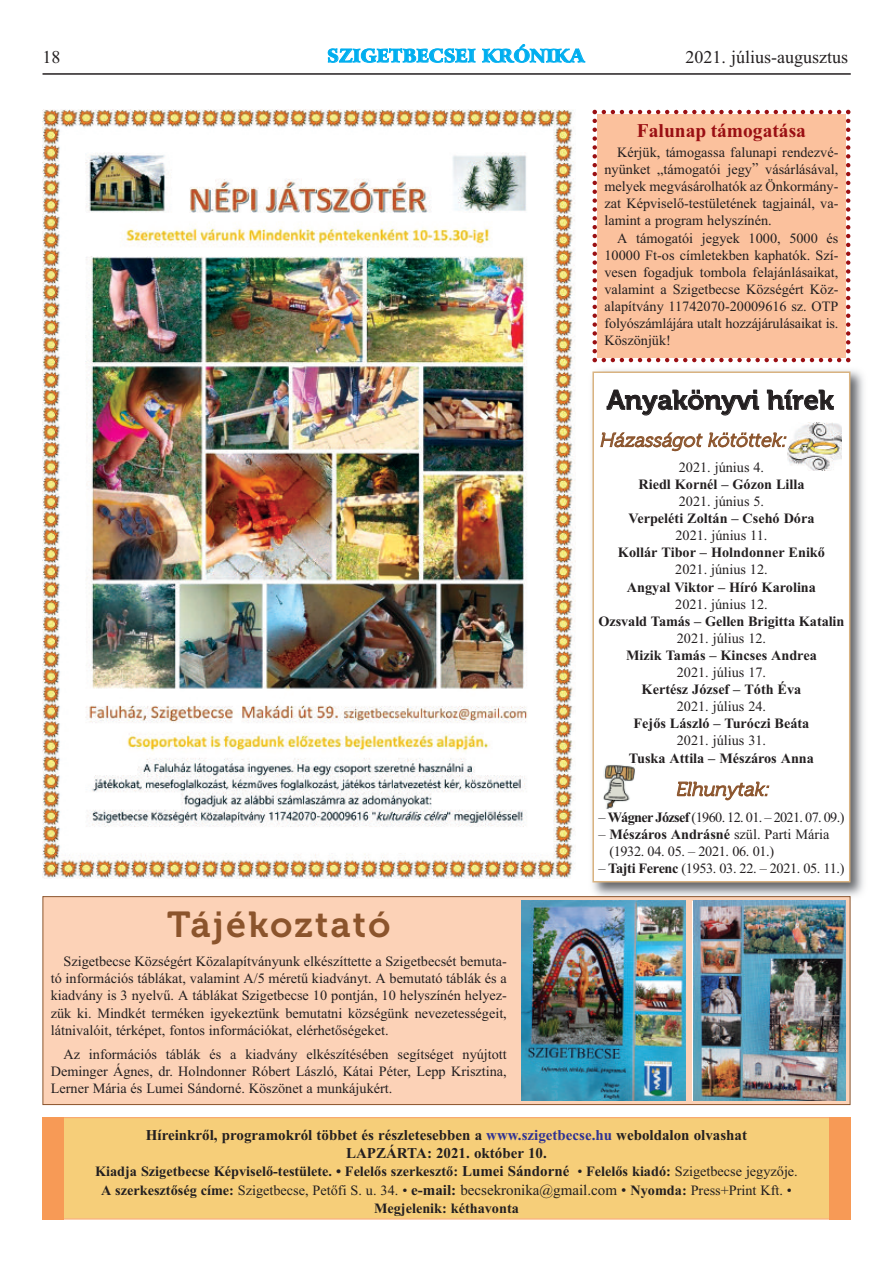
<style>
.page{position:relative;width:893px;height:1263px;background:#fff}
.page>*{position:absolute;margin:0;border:0;box-sizing:border-box;transform-origin:0 0}
.t1{font:36px "Museo 700";letter-spacing:.06em;color:#8b542c}
.t2{font:27px "Museo 700";color:#231f20}
.t3{font:italic 19.5px "Museo 300";color:#8b542c}
.t4{font:19.5px "Times New Roman HUN Bold";color:#9a0f13}
.t5{font:18px "Times New Roman HUN";color:#231f20}
.t6{font:18px "Arrus Blk HU Normal";letter-spacing:.005em;color:#00aeef}
.t7{font:15px/18.3px "Times New Roman HUN Bold";color:#231f20;text-align:center}
.t8{font:14.25px/17.1px "Times New Roman HUN";color:#231f20;text-align:justify}
.t9{font:14.25px "Times New Roman HUN Bold";color:#231f20}
.t10{font:14.25px "Times New Roman HUN";letter-spacing:-.045em;color:#231f20}
.t11{font:14.25px "Times New Roman HUN";letter-spacing:-.025em;color:#231f20}
.s1{font-family:"Times New Roman HUN Bold"}
.s2{color:#2f3293}
.s3{font-size:15px}
.s4{font-family:"Times New Roman HUN"}
.s5{font-family:"Times New Roman HUN Bold";font-size:15px}
</style>
<div class="page">
<img style="left:592px;top:370px;width:272px;height:532px">
<div style="left:594px;top:373px;width:255px;height:508px;background:#fff"></div>
<div style="left:592px;top:371px;width:258px;height:511px;border:2px solid #d9b381"></div>
<div style="left:43px;top:1118px;width:807px;height:100px;background:#f6ce79"></div>
<div style="left:43px;top:1117px;width:807px;height:102px;border:1px solid #f79a56"></div>
<div style="left:43px;top:1118px;width:21px;height:102px;background:#f79a56"></div>
<div style="left:829px;top:1117px;width:21px;height:102px;background:#f79a56"></div>
<img style="left:603px;top:765px;width:32px;height:44px">
<img style="left:788px;top:422px;width:54px;height:48px">
<hr style="left:43px;top:73px;width:807px;height:2px;background:#231f20">
<svg style="left:592px;top:110px;width:258px;height:252px;background:#f8bf9d"></svg>
<img style="left:43px;top:110px;width:532px;height:769px">
<div style="left:43px;top:897px;width:807px;height:207px;background:#fcd2b7"></div>
<div style="left:43px;top:896px;width:807px;height:209px;border:1px solid #8b542c"></div>
<img style="left:522px;top:901px;width:164px;height:199px">
<img style="left:693px;top:901px;width:153px;height:199px">
<p class="t5" style="left:43px;top:46px;width:19px">18</p>
<p class="t6" style="left:327px;top:45px;width:259px">SZIGETBECSEI KRÓNIKA</p>
<p class="t5" style="left:686px;top:46px;width:164px">2021. július-augusztus</p>
<h3 class="t4" style="left:637px;top:119px;width:171px">Falunap támogatása</h3>
<p class="t8" style="left:604px;top:144px;width:235px;text-indent:13px">Kérjük, támogassa falunapi rendezvé&shy;nyünket „támogatói jegy” vásárlásával, melyek megvásárolhatók az Önkormány&shy;zat Képviselő-testületének tagjainál, va&shy;lamint a program helyszínén.</p>
<p class="t8" style="left:604px;top:229px;width:235px;text-indent:13px">A támogatói jegyek 1000, 5000 és 10000 Ft-os címletekben kaphatók. Szí&shy;vesen fogadjuk tombola felajánlásaikat, valamint a Szigetbecse Községért Köz&shy;alapítvány 11742070-20009616 sz. OTP folyószámlájára utalt hozzájárulásaikat is.<br>Köszönjük!</p>
<h2 class="t2" style="left:607px;top:390px;width:228px">Anyakönyvi hírek</h2>
<h1 class="t1" style="left:167px;top:911px;width:225px">Tájékoztató</h1>
<p class="t8" style="left:51px;top:953px;width:458px;text-indent:13px">Szigetbecse Községért Közalapítványunk elkészíttette a Szigetbecsét bemuta&shy;tó információs táblákat, valamint A/5 méretű kiadványt. A bemutató táblák és a kiadvány is 3 nyelvű. A táblákat Szigetbecse 10 pontján, 10 helyszínén helyez&shy;zük ki. Mindkét terméken igyekeztünk bemutatni községünk nevezetességeit, látnivalóit, térképet, fontos információkat, elérhetőségeket.</p>
<p class="t8" style="left:51px;top:1045px;width:458px;text-indent:13px">Az információs táblák és a kiadvány elkészítésében segítséget nyújtott Deminger Ágnes, dr. Holndonner Róbert László, Kátai Péter, Lepp Krisztina, Lerner Mária és Lumei Sándorné. Köszönet a munkájukért.</p>
<h3 class="t3" style="left:599px;top:433px;width:192px">Házasságot kötöttek:</h3>
<p class="t8" style="left:679px;top:458px;width:87px">2021. június 4.</p>
<p class="t9" style="left:638px;top:476px;width:168px">Riedl Kornél – Gózon Lilla</p>
<p class="t8" style="left:679px;top:492px;width:87px">2021. június 5.</p>
<p class="t9" style="left:628px;top:510px;width:188px">Verpeléti Zoltán – Csehó Dóra</p>
<p class="t8" style="left:675px;top:527px;width:94px">2021. június 11.</p>
<p class="t9" style="left:618px;top:544px;width:209px">Kollár Tibor – Holndonner Enikő</p>
<p class="t8" style="left:675px;top:561px;width:94px">2021. június 12.</p>
<p class="t9" style="left:627px;top:578px;width:191px">Angyal Viktor – Híró Karolina</p>
<p class="t8" style="left:675px;top:595px;width:94px">2021. június 12.</p>
<p class="t9" style="left:598px;top:612px;width:247px">Ozsvald Tamás – Gellen Brigitta Katalin</p>
<p class="t8" style="left:677px;top:629px;width:91px">2021. július 12.</p>
<p class="t9" style="left:626px;top:647px;width:192px">Mizik Tamás – Kincses Andrea</p>
<p class="t8" style="left:677px;top:663px;width:91px">2021. július 17.</p>
<p class="t9" style="left:642px;top:681px;width:161px">Kertész József – Tóth Éva</p>
<p class="t8" style="left:677px;top:698px;width:91px">2021. július 24.</p>
<p class="t9" style="left:634px;top:715px;width:177px">Fejős László – Turóczi Beáta</p>
<p class="t8" style="left:677px;top:732px;width:91px">2021. július 31.</p>
<p class="t9" style="left:629px;top:749px;width:187px">Tuska Attila – Mészáros Anna</p>
<h3 class="t3" style="left:675px;top:782px;width:99px">Elhunytak:</h3>
<p class="t10" style="left:598px;top:808px;width:247px">– <span class="s1">Wágner József</span> (1960. 12. 01. – 2021. 07. 09.)</p>
<p class="t8" style="left:609px;top:825px;width:222px;text-indent:-11px">– <span class="s1">Mészáros Andrásné</span> szül. Parti Mária (1932. 04. 05. – 2021. 06. 01.)</p>
<p class="t11" style="left:598px;top:860px;width:247px">– <span class="s1">Tajti Ferenc</span> (1953. 03. 22. – 2021. 05. 11.)</p>
<p class="t7" style="left:146px;top:1125px;width:603px">Híreinkről, programokról többet és részletesebben a <span class="s2">www.szigetbecse.hu</span> weboldalon olvashat<br>LAPZÁRTA: 2021. október 10.</p>
<p class="t9" style="left:95px;top:1163px;width:704px">Kiadja Szigetbecse Képviselő-testülete. • Felelős szerkesztő: <span class="s3">Lumei Sándorné</span> <span class="s4">•</span> Felelős kiadó: <span class="s4">Szigetbecse jegyzője.</span></p>
<p class="t8" style="left:101px;top:1181px;width:692px"><span class="s1">A szerkesztőség címe:</span> Szigetbecse, Petőfi S. u. 34. • <span class="s5">e-mail:</span> <span class="s3">becsekronika@gmail.com •</span> <span class="s1">Nyomda:</span> Press+Print Kft. •</p>
<p class="t9" style="left:374px;top:1200px;width:146px">Megjelenik: kéthavonta</p>
</div>
